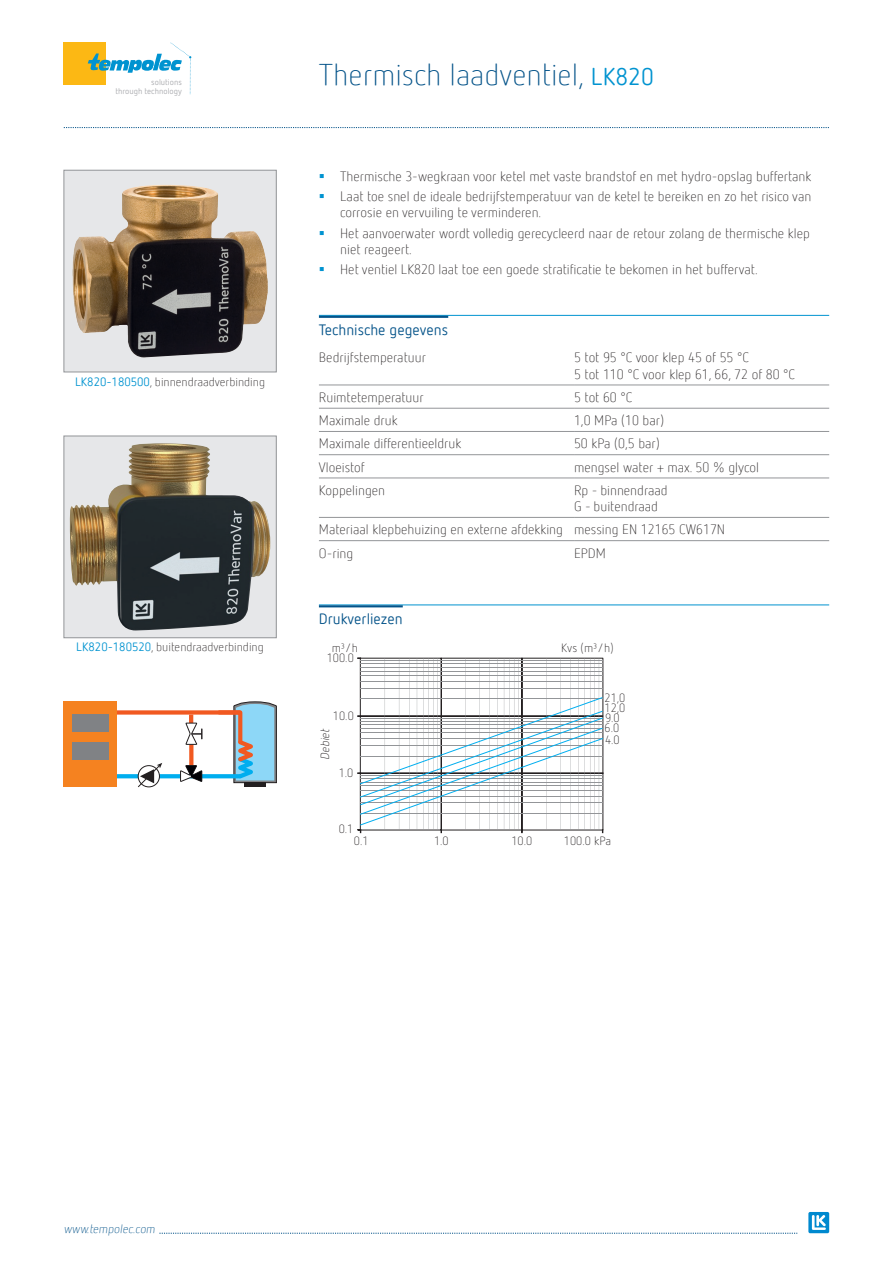
<style>
.page{position:relative;width:893px;height:1263px;background:#fff}
.page>*{position:absolute;margin:0;border:0;box-sizing:border-box;transform-origin:0 0}
.Titre{font:300 30px "Netto Offc Pro";color:#045389}
.Sous-titre{font:15px "Netto Offc Pro";color:#045389}
.Tableau{font:300 13.5px/16.2px "Netto Offc Pro";color:#231f20}
.Légende{font:300 12px "Netto Offc Pro";color:#231f20}
.t1{font:300 12px "Netto Offc Pro";color:#045389}
.t2{font:italic 300 12px "Netto Offc Pro";color:#231f20}
.t3{font:8.25px/9.9px "Netto Offc Pro";color:#a8a9ad;text-align:right}
.s1{font-weight:400;color:#0093d0}
.s2{font-weight:400;font-size:24px;color:#0093d0}
</style>
<div class="page">
<svg style="left:159px;top:1233px;width:638px;height:1px"></svg>
<div style="left:808px;top:1212px;width:21px;height:21px;background:#0089cf;border-radius:2px"></div>
<svg style="left:812px;top:1215px;width:14px;height:15px"></svg>
<div style="left:64px;top:43px;width:42px;height:42px;background:#fcb814"></div>
<svg style="left:88px;top:43px;width:103px;height:51px"></svg>
<svg style="left:64px;top:127px;width:765px;height:1px"></svg>
<div style="left:64px;top:170px;width:212px;height:202px;background:#e6e7e9"></div>
<img style="left:72px;top:185px;width:196px;height:172px">
<div style="left:64px;top:170px;width:212px;height:202px;border:1px solid #939598"></div>
<div style="left:64px;top:436px;width:212px;height:202px;background:#e6e7e9"></div>
<img style="left:70px;top:443px;width:200px;height:187px">
<div style="left:64px;top:436px;width:212px;height:202px;border:1px solid #939598"></div>
<hr style="left:319px;top:315px;width:510px;height:1px;background:#0093d0">
<hr style="left:319px;top:316px;width:129px;height:2px;background:#045389">
<hr style="left:319px;top:604px;width:510px;height:1px;background:#0093d0">
<hr style="left:319px;top:605px;width:84px;height:2px;background:#045389">
<hr style="left:319px;top:385px;width:255px;height:1px;background:#939598">
<hr style="left:574px;top:385px;width:255px;height:1px;background:#939598">
<hr style="left:319px;top:408px;width:255px;height:1px;background:#939598">
<hr style="left:574px;top:408px;width:255px;height:1px;background:#939598">
<hr style="left:319px;top:431px;width:255px;height:1px;background:#939598">
<hr style="left:574px;top:431px;width:255px;height:1px;background:#939598">
<hr style="left:319px;top:454px;width:255px;height:1px;background:#939598">
<hr style="left:574px;top:454px;width:255px;height:1px;background:#939598">
<hr style="left:319px;top:478px;width:255px;height:1px;background:#939598">
<hr style="left:574px;top:478px;width:255px;height:1px;background:#939598">
<hr style="left:319px;top:517px;width:255px;height:1px;background:#939598">
<hr style="left:574px;top:517px;width:255px;height:1px;background:#939598">
<hr style="left:319px;top:540px;width:255px;height:1px;background:#939598">
<hr style="left:574px;top:540px;width:255px;height:1px;background:#939598">
<svg style="left:357px;top:657px;width:247px;height:176px"></svg>
<hr style="left:244px;top:783px;width:22px;height:4px;background:#231f20">
<div style="left:117px;top:710px;width:123px;height:5px;background:#f15921"></div>
<svg style="left:215px;top:702px;width:62px;height:81px"></svg>
<svg style="left:117px;top:774px;width:123px;height:4px"></svg>
<svg style="left:189px;top:745px;width:4px;height:20px"></svg>
<svg style="left:186px;top:715px;width:17px;height:30px"></svg>
<div style="left:64px;top:702px;width:53px;height:85px;background:#f58220"></div>
<div style="left:72px;top:714px;width:37px;height:17px;background:#808285"></div>
<div style="left:72px;top:742px;width:37px;height:17px;background:#808285"></div>
<svg style="left:138px;top:763px;width:24px;height:24px"></svg>
<svg style="left:180px;top:765px;width:22px;height:17px"></svg>
<p class="t3" style="left:115px;top:76px;width:68px">solutions<br>through technology</p>
<p class="Légende" style="left:75px;top:374px;width:192px"><span class="s1">LK820-180500</span>, binnendraadverbinding</p>
<p class="Légende" style="left:76px;top:640px;width:189px"><span class="s1">LK820-180520</span>, buitendraadverbinding</p>
<p class="Titre" style="left:319px;top:56px;width:336px">Thermisch laadventiel, <span class="s2">LK820</span></p>
<p class="Tableau" style="left:340px;top:167px;width:473px">Thermische 3-wegkraan voor ketel met vaste brandstof en met hydro-opslag buffertank</p>
<p class="Tableau" style="left:340px;top:188px;width:473px">Laat toe snel de ideale bedrijfstemperatuur van de ketel te bereiken en zo het risico van corrosie en vervuiling te verminderen.</p>
<p class="Tableau" style="left:340px;top:225px;width:471px">Het aanvoerwater wordt volledig gerecycleerd naar de retour zolang de thermische klep niet reageert.</p>
<p class="Tableau" style="left:340px;top:261px;width:419px">Het ventiel LK820 laat toe een goede stratificatie te bekomen in het buffervat.</p>
<p class="Sous-titre" style="left:319px;top:320px;width:131px">Technische gegevens</p>
<p class="Tableau" style="left:319px;top:349px;width:109px">Bedrijfstemperatuur</p>
<p class="Tableau" style="left:574px;top:349px;width:223px">5 tot 95 °C voor klep 45 of 55 °C<br>5 tot 110 °C voor klep 61, 66, 72 of 80 °C</p>
<p class="Tableau" style="left:319px;top:389px;width:106px">Ruimtetemperatuur</p>
<p class="Tableau" style="left:574px;top:389px;width:60px">5 tot 60 °C</p>
<p class="Tableau" style="left:319px;top:412px;width:80px">Maximale druk</p>
<p class="Tableau" style="left:574px;top:412px;width:92px">1,0 MPa (10 bar)</p>
<p class="Tableau" style="left:319px;top:435px;width:144px">Maximale differentieeldruk</p>
<p class="Tableau" style="left:574px;top:435px;width:87px">50 kPa (0,5 bar)</p>
<p class="Tableau" style="left:319px;top:458px;width:47px">Vloeistof</p>
<p class="Tableau" style="left:574px;top:458px;width:186px">mengsel water + max. 50 % glycol</p>
<p class="Tableau" style="left:319px;top:482px;width:68px">Koppelingen</p>
<p class="Tableau" style="left:574px;top:482px;width:95px">Rp - binnendraad<br>G - buitendraad</p>
<p class="Tableau" style="left:319px;top:521px;width:246px">Materiaal klepbehuizing en externe afdekking</p>
<p class="Tableau" style="left:574px;top:521px;width:153px">messing EN 12165 CW617N</p>
<p class="Tableau" style="left:319px;top:544px;width:36px">O-ring</p>
<p class="Tableau" style="left:574px;top:544px;width:33px">EPDM</p>
<p class="Sous-titre" style="left:319px;top:609px;width:85px">Drukverliezen</p>
<p class="Légende" style="left:332px;top:640px;width:28px">m³/h</p>
<p class="Légende" style="left:561px;top:640px;width:54px">Kvs (m³/h)</p>
<p class="Légende" style="left:327px;top:651px;width:29px">100.0</p>
<p class="Légende" style="left:333px;top:708px;width:22px">10.0</p>
<p class="t2" style="left:317px;top:760px;width:35px;rotate:-90deg">Debiet</p>
<p class="Légende" style="left:339px;top:765px;width:16px">1.0</p>
<p class="Légende" style="left:339px;top:821px;width:16px">0.1</p>
<p class="Légende" style="left:604px;top:690px;width:22px">21,0</p>
<p class="Légende" style="left:604px;top:701px;width:22px">12,0</p>
<p class="Légende" style="left:605px;top:711px;width:16px">9.0</p>
<p class="Légende" style="left:604px;top:721px;width:16px">6.0</p>
<p class="Légende" style="left:605px;top:732px;width:16px">4.0</p>
<p class="Légende" style="left:354px;top:833px;width:16px">0.1</p>
<p class="Légende" style="left:434px;top:833px;width:16px">1.0</p>
<p class="Légende" style="left:511px;top:833px;width:22px">10.0</p>
<p class="Légende" style="left:564px;top:833px;width:49px">100.0 kPa</p>
<p class="t1" style="left:64px;top:1221px;width:95px">www.tempolec.com</p>
</div>
